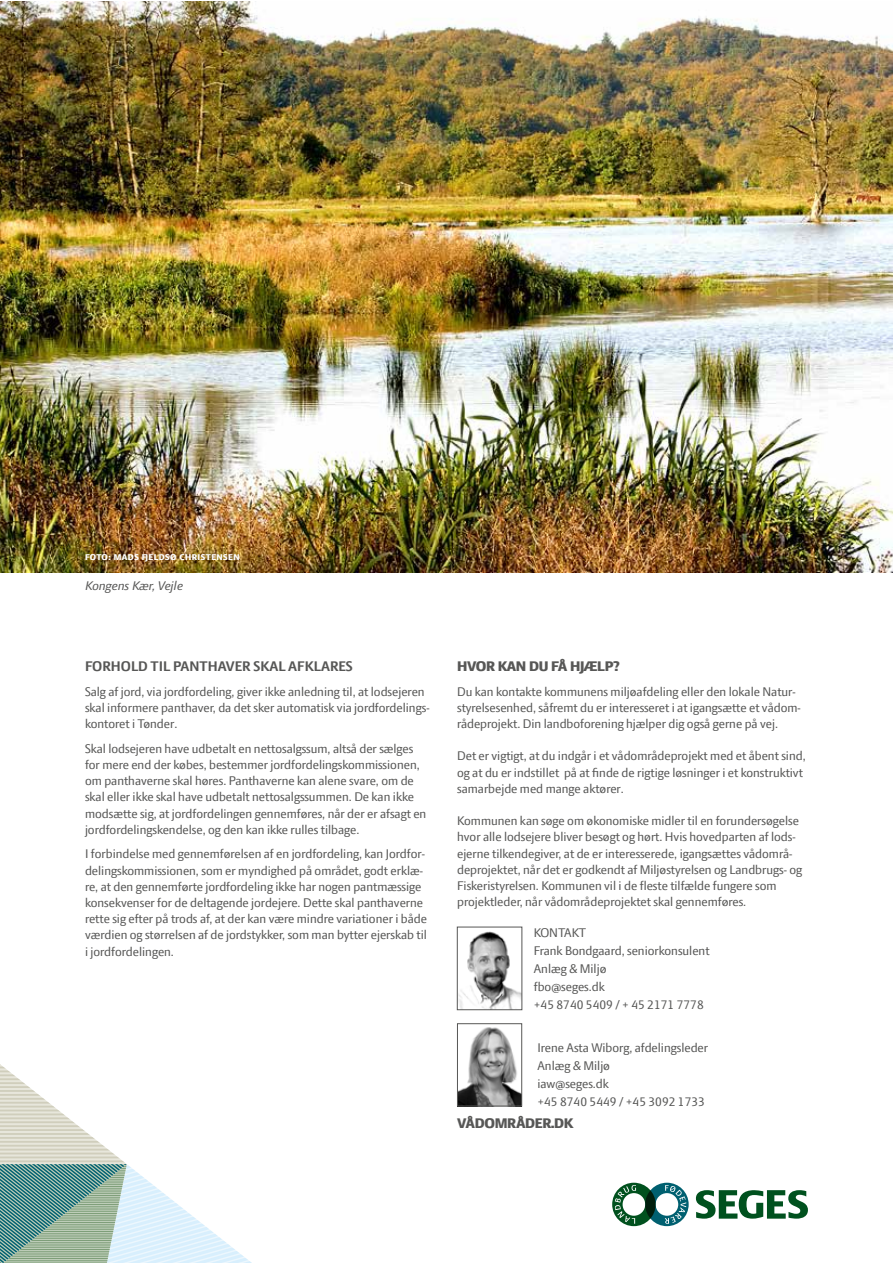
<style>
.page{position:relative;width:893px;height:1263px;background:#fff}
.page>*{position:absolute;margin:0;border:0;box-sizing:border-box;transform-origin:0 0}
.t1{font:700 15px "LF Press Sans";color:#575756}
.t2{font:800 15px "LF Press Sans";letter-spacing:-.02em;color:#575756}
.t3{font:13.5px/16.2px "LF Press Sans";color:#575756}
.t4{font:italic 13.5px "LF Press Sans";color:#575756}
.t5{font:800 9px "LF Press Sans";letter-spacing:.05em;color:#fff}
</style>
<div class="page">
<img style="left:0;top:2px;width:893px;height:570px">
<svg style="left:0;top:1064px;width:252px;height:199px"></svg>
<svg style="left:612px;top:1183px;width:77px;height:43px"></svg>
<svg style="left:696px;top:1190px;width:112px;height:28px"></svg>
<img style="left:459px;top:1027px;width:61px;height:77px">
<div style="left:457px;top:1023px;width:65px;height:83px;border:1px solid #575756"></div>
<img style="left:459px;top:931px;width:61px;height:77px">
<div style="left:457px;top:927px;width:65px;height:83px;border:1px solid #575756"></div>
<p class="t5" style="left:85px;top:551px;width:156px">FOTO: MADS FJELDSØ CHRISTENSEN</p>
<p class="t4" style="left:85px;top:578px;width:99px">Kongens Kær, Vejle</p>
<p class="t1" style="left:85px;top:657px;width:269px">FORHOLD TIL PANTHAVER SKAL AFKLARES</p>
<p class="t3" style="left:85px;top:683px;width:346px">Salg af jord, via jordfordeling, giver ikke anledning til, at lodsejeren skal informere panthaver, da det sker automatisk via jordfordelings&shy;kontoret i Tønder.</p>
<p class="t3" style="left:85px;top:740px;width:343px">Skal lodsejeren have udbetalt en nettosalgssum, altså der sælges for mere end der købes, bestemmer jordfordelingskommissionen, om panthaverne skal høres. Panthaverne kan alene svare, om de skal eller ikke skal have udbetalt nettosalgssummen. De kan ikke modsætte sig, at jordfordelingen gennemføres, når der er afsagt en jordfordelingskendelse, og den kan ikke rulles tilbage.</p>
<p class="t3" style="left:85px;top:846px;width:344px">I forbindelse med gennemførelsen af en jordfordeling, kan Jordfor&shy;delingskommissionen, som er myndighed på området, godt erklæ&shy;re, at den gennemførte jordfordeling ikke har nogen pantmæssige konsekvenser for de deltagende jordejere. Dette skal panthaverne rette sig efter på trods af, at der kan være mindre variationer i både værdien og størrelsen af de jordstykker, som man bytter ejerskab til i jordfordelingen.</p>
<p class="t2" style="left:457px;top:657px;width:164px">HVOR KAN DU FÅ HJÆLP?</p>
<p class="t3" style="left:457px;top:683px;width:345px">Du kan kontakte kommunens miljøafdeling eller den lokale Natur&shy;styrelsesenhed, såfremt du er interesseret i at igangsætte et vådom&shy;rådeprojekt. Din landboforening hjælper dig også gerne på vej.</p>
<p class="t3" style="left:457px;top:748px;width:350px">Det er vigtigt, at du indgår i et vådområdeprojekt med et åbent sind, og at du er indstillet på at finde de rigtige løsninger i et konstruktivt samarbejde med mange aktører.</p>
<p class="t3" style="left:457px;top:812px;width:346px">Kommunen kan søge om økonomiske midler til en forundersøgelse hvor alle lodsejere bliver besøgt og hørt. Hvis hovedparten af lods&shy;ejerne tilkendegiver, at de er interesserede, igangsættes vådområ&shy;deprojektet, når det er godkendt af Miljøstyrelsen og Landbrugs- og Fiskeristyrelsen. Kommunen vil i de fleste tilfælde fungere som projektleder, når vådområdeprojektet skal gennemføres.</p>
<p class="t3" style="left:534px;top:923px;width:177px;line-height:18px">KONTAKT<br>Frank Bondgaard, seniorkonsulent<br>Anlæg &amp; Miljø<br>fbo@seges.dk<br>+45 8740 5409 / + 45 2171 7778</p>
<p class="t3" style="left:537px;top:1038px;width:172px;line-height:18px">Irene Asta Wiborg, afdelingsleder<br>Anlæg &amp; Miljø<br>iaw@seges.dk<br>+45 8740 5449 / +45 3092 1733</p>
<p class="t2" style="left:457px;top:1115px;width:118px">VÅDOMRÅDER.DK</p>
</div>
